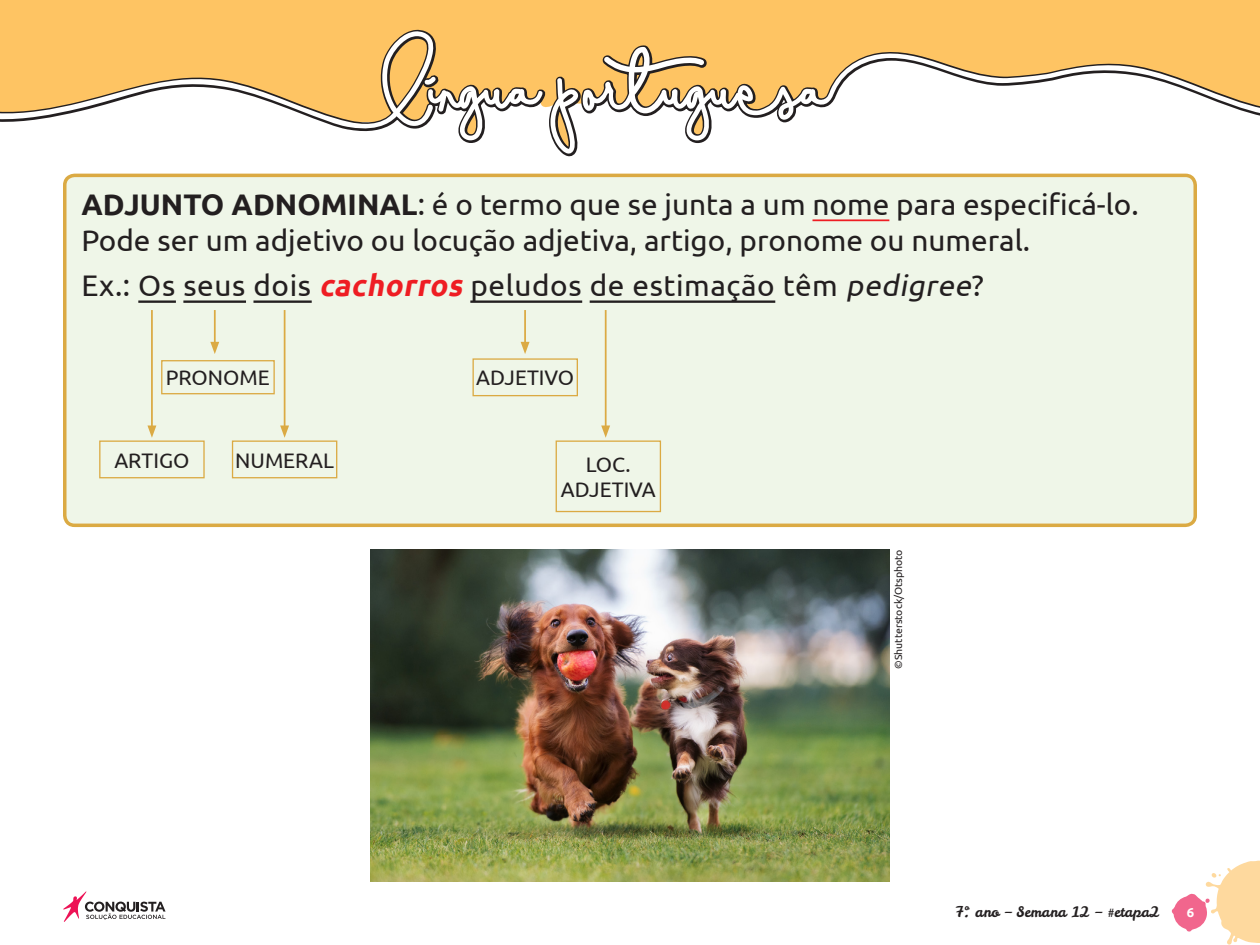
<style>
.page{position:relative;width:1260px;height:945px;background:#fff}
.page>*{position:absolute;margin:0;border:0;box-sizing:border-box;transform-origin:0 0}
._01_Texto_Geral{font:29.75px/35.7px "Ubuntu";color:#231f20}
._01_Texto_Geral-2{font:29.75px "Ubuntu";letter-spacing:.02em;color:#231f20}
._01_Texto_Geral-3{font:21px/25.2px "Ubuntu";color:#231f20;text-align:center}
.t1{font:14.35px "Leckerli One";color:#231f20}
.t2{font:700 13.12px "Ubuntu";color:#fff}
._04_Imagem_-_Crédito{font:10.5px "Ubuntu";color:#231f20}
.s1{font-weight:700}
.s2{font-weight:700;font-style:italic;color:#ee1d23}
.s3{font-style:italic}
</style>
<div class="page">
<svg style="left:1172px;top:861px;width:88px;height:84px"></svg>
<svg style="left:63px;top:891px;width:103px;height:31px"></svg>
<svg style="left:0;top:0;width:1260px;height:157px;background:#fdc970"></svg>
<svg style="left:0;top:31px;width:1260px;height:123px"></svg>
<div style="left:65px;top:175px;width:1130px;height:350px;background:#eff6e8;border-radius:10px"></div>
<hr style="left:813px;top:219px;width:76px;height:2px;background:#ee1d23">
<hr style="left:138px;top:300px;width:38px;height:3px;background:#231f20">
<hr style="left:183px;top:300px;width:63px;height:3px;background:#231f20">
<hr style="left:253px;top:300px;width:59px;height:3px;background:#231f20">
<hr style="left:470px;top:300px;width:112px;height:3px;background:#231f20">
<hr style="left:590px;top:300px;width:185px;height:3px;background:#231f20">
<div style="left:63px;top:174px;width:1134px;height:353px;border:4px solid #dbaa43;border-radius:10px"></div>
<div style="left:161px;top:360px;width:114px;height:34px;border:1px solid #dbaa43"></div>
<div style="left:99px;top:441px;width:106px;height:37px;border:1px solid #dbaa43"></div>
<div style="left:472px;top:358px;width:106px;height:38px;border:1px solid #dbaa43"></div>
<div style="left:232px;top:441px;width:105px;height:37px;border:1px solid #dbaa43"></div>
<div style="left:556px;top:441px;width:105px;height:71px;border:1px solid #dbaa43"></div>
<hr style="left:151px;top:310px;width:2px;height:118px;background:#dbaa43">
<svg style="left:147px;top:426px;width:9px;height:12px"></svg>
<hr style="left:284px;top:310px;width:1px;height:118px;background:#dbaa43">
<svg style="left:280px;top:426px;width:9px;height:12px"></svg>
<hr style="left:605px;top:310px;width:2px;height:118px;background:#dbaa43">
<svg style="left:601px;top:426px;width:9px;height:12px"></svg>
<hr style="left:214px;top:310px;width:2px;height:35px;background:#dbaa43">
<svg style="left:210px;top:342px;width:9px;height:12px"></svg>
<hr style="left:524px;top:310px;width:2px;height:35px;background:#dbaa43">
<svg style="left:521px;top:342px;width:9px;height:12px"></svg>
<img style="left:371px;top:550px;width:518px;height:332px">
<p class="_01_Texto_Geral" style="left:81px;top:186px;width:1059px"><span class="s1">ADJUNTO ADNOMINAL</span>: é o termo que se junta a um nome para especificá-lo.<br>Pode ser um adjetivo ou locução adjetiva, artigo, pronome ou numeral.</p>
<p class="_01_Texto_Geral-2" style="left:81px;top:268px;width:904px">Ex.: Os seus dois <span class="s2">cachorros</span>peludos de estimação têm <span class="s3">pedigree</span>?</p>
<p class="_01_Texto_Geral-3" style="left:166px;top:365px;width:105px">PRONOME</p>
<p class="_01_Texto_Geral-3" style="left:476px;top:365px;width:100px">ADJETIVO</p>
<p class="_01_Texto_Geral-3" style="left:114px;top:447px;width:77px">ARTIGO</p>
<p class="_01_Texto_Geral-3" style="left:235px;top:447px;width:100px">NUMERAL</p>
<p class="_01_Texto_Geral-3" style="left:561px;top:451px;width:96px">LOC.<br>ADJETIVA</p>
<p class="_04_Imagem_-_Crédito" style="left:892px;top:669px;width:121px;rotate:-90deg">©Shutterstock/Otsphoto</p>
<p class="t1" style="left:955px;top:903px;width:206px">7º. ano – Semana 12 – #etapa2</p>
<p class="t2" style="left:1187px;top:905px;width:9px">6</p>
</div>
